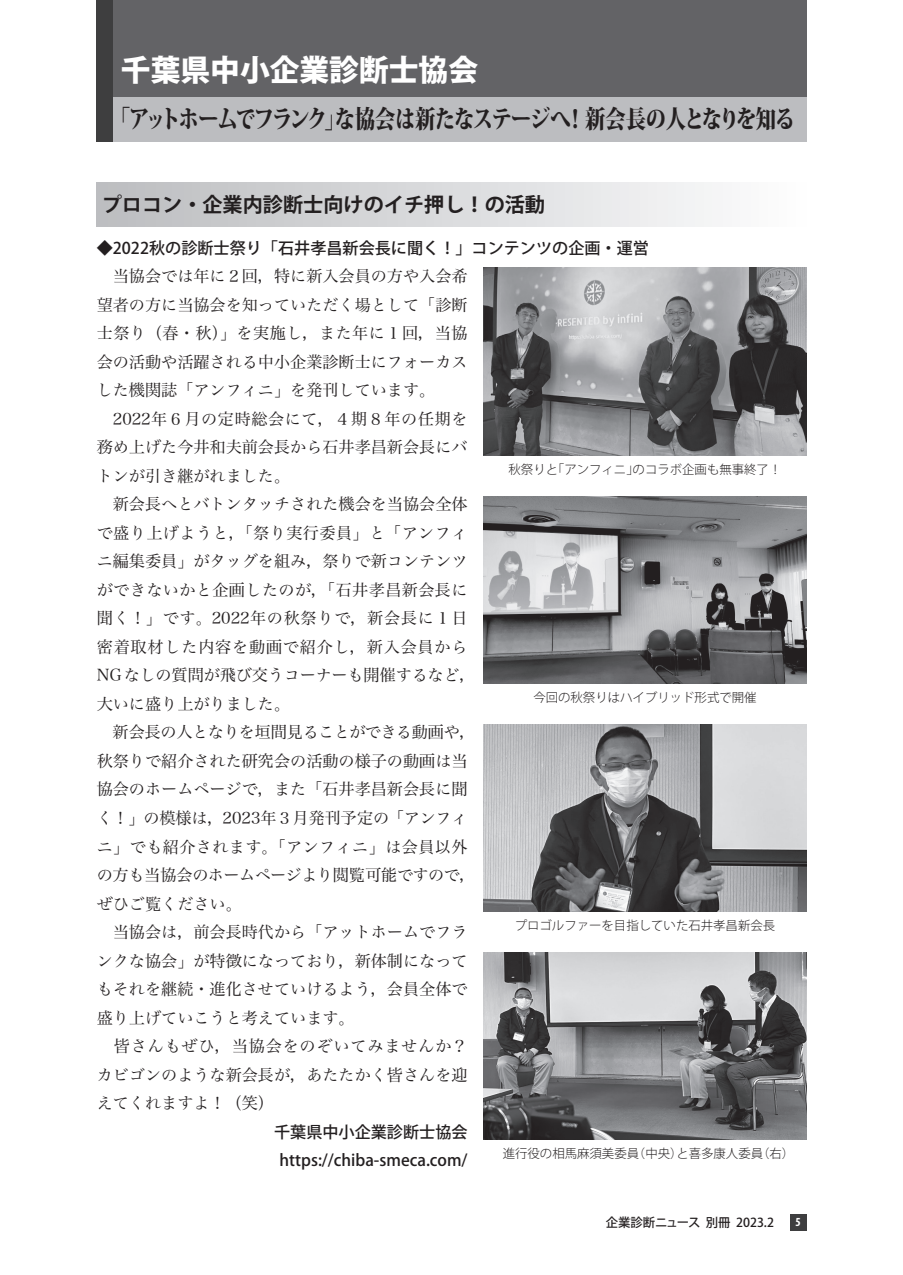
<style>
.page{position:relative;width:903px;height:1275px;background:#fff}
.page>*{position:absolute;margin:0;border:0;box-sizing:border-box;transform-origin:0 0}
.t1{font:800 29.75px "Koz Go Pro";color:#fff}
.t2{font:800 24.85px "Koz Min Pro";letter-spacing:-.07em;color:#231f20;scale:.82 1}
.t3{font:700 20.12px "Koz Go Pro";color:#231f20}
.t4{font:16.1px/28.5px "Hira Min Pro W3";color:#231f20}
.t5{font:500 16.1px "Koz Go Pro";color:#231f20}
.t6{font:500 16.1px/28.5px "Koz Go Pr 6 N";color:#231f20;text-align:center}
.t7{font:300 12.42px "Koz Go Pro";color:#231f20}
.t8{font:500 12.42px "Koz Go Pro";color:#231f20}
.t9{font:700 condensed 12.42px "Myriad Pro";color:#fff}
</style>
<div class="page">
<div style="left:97px;top:0;width:709px;height:97px;background:#636366"></div>
<div style="left:97px;top:97px;width:709px;height:44px;background:#bcbdc0"></div>
<div style="left:97px;top:182px;width:709px;height:45px;background:linear-gradient(to right,#bbbdbf,#fdfdfe)"></div>
<div style="left:97px;top:0;width:16px;height:141px;background:#3e3e3f"></div>
<div style="left:790px;top:1214px;width:16px;height:16px;background:#3e3e3f"></div>
<img style="left:484px;top:268px;width:322px;height:187px">
<img style="left:484px;top:496px;width:322px;height:187px">
<img style="left:484px;top:724px;width:322px;height:188px">
<img style="left:484px;top:952px;width:322px;height:188px">
<h1 class="t1" style="left:121px;top:50px;width:359px">千葉県中小企業診断士協会</h1>
<h2 class="t2" style="left:110px;top:101px;width:837px">「アットホームでフランク」な協会は新たなステージへ！ 新会長の人となりを知る</h2>
<p class="t3" style="left:102px;top:192px;width:445px">プロコン・企業内診断士向けのイチ押し！の活動</p>
<p class="t5" style="left:97px;top:237px;width:554px">◆2022秋の診断士祭り「石井孝昌新会長に聞く！」コンテンツの企画・運営</p>
<p class="t4" style="left:97px;top:260px;width:380px">　当協会では年に２回，特に新入会員の方や入会希望者の方に当協会を知っていただく場として「診断士祭り（春・秋）」を実施し，また年に１回，当協会の活動や活躍される中小企業診断士にフォーカスした機関誌「アンフィニ」を発刊しています。　2022年６月の定時総会にて，４期８年の任期を務め上げた今井和夫前会長から石井孝昌新会長にバトンが引き継がれました。<br>　新会長へとバトンタッチされた機会を当協会全体で盛り上げようと，「祭り実行委員」と「アンフィニ編集委員」がタッグを組み，祭りで新コンテンツができないかと企画したのが，「石井孝昌新会長に聞く！」です。2022年の秋祭りで，新会長に１日密着取材した内容を動画で紹介し，新入会員から<br>NGなしの質問が飛び交うコーナーも開催するなど，大いに盛り上がりました。<br>　新会長の人となりを垣間見ることができる動画や，秋祭りで紹介された研究会の活動の様子の動画は当協会のホームページで，また「石井孝昌新会長に聞く！」の模様は，2023年３月発刊予定の「アンフィニ」でも紹介されます。「アンフィニ」は会員以外の方も当協会のホームページより閲覧可能ですので，ぜひご覧ください。<br>　当協会は，前会長時代から「アットホームでフランクな協会」が特徴になっており，新体制になってもそれを継続・進化させていけるよう，会員全体で盛り上げていこうと考えています。<br>　皆さんもぜひ，当協会をのぞいてみませんか？カビゴンのような新会長が，あたたかく皆さんを迎えてくれますよ！（笑）</p>
<p class="t6" style="left:274px;top:1118px;width:195px">千葉県中小企業診断士協会https://chiba-smeca.com/</p>
<p class="t7" style="left:508px;top:461px;width:274px">秋祭りと「アンフィニ」のコラボ企画も無事終了！</p>
<p class="t7" style="left:533px;top:689px;width:225px">今回の秋祭りはハイブリッド形式で開催</p>
<p class="t7" style="left:515px;top:917px;width:262px">プロゴルファーを目指していた石井孝昌新会長</p>
<p class="t7" style="left:503px;top:1145px;width:293px">進行役の相馬麻須美委員（中央）と喜多康人委員（右）</p>
<p class="t8" style="left:606px;top:1214px;width:170px">企業診断ニュース 別冊 2023.2</p>
<p class="t9" style="left:795px;top:1214px;width:7px">5</p>
</div>
